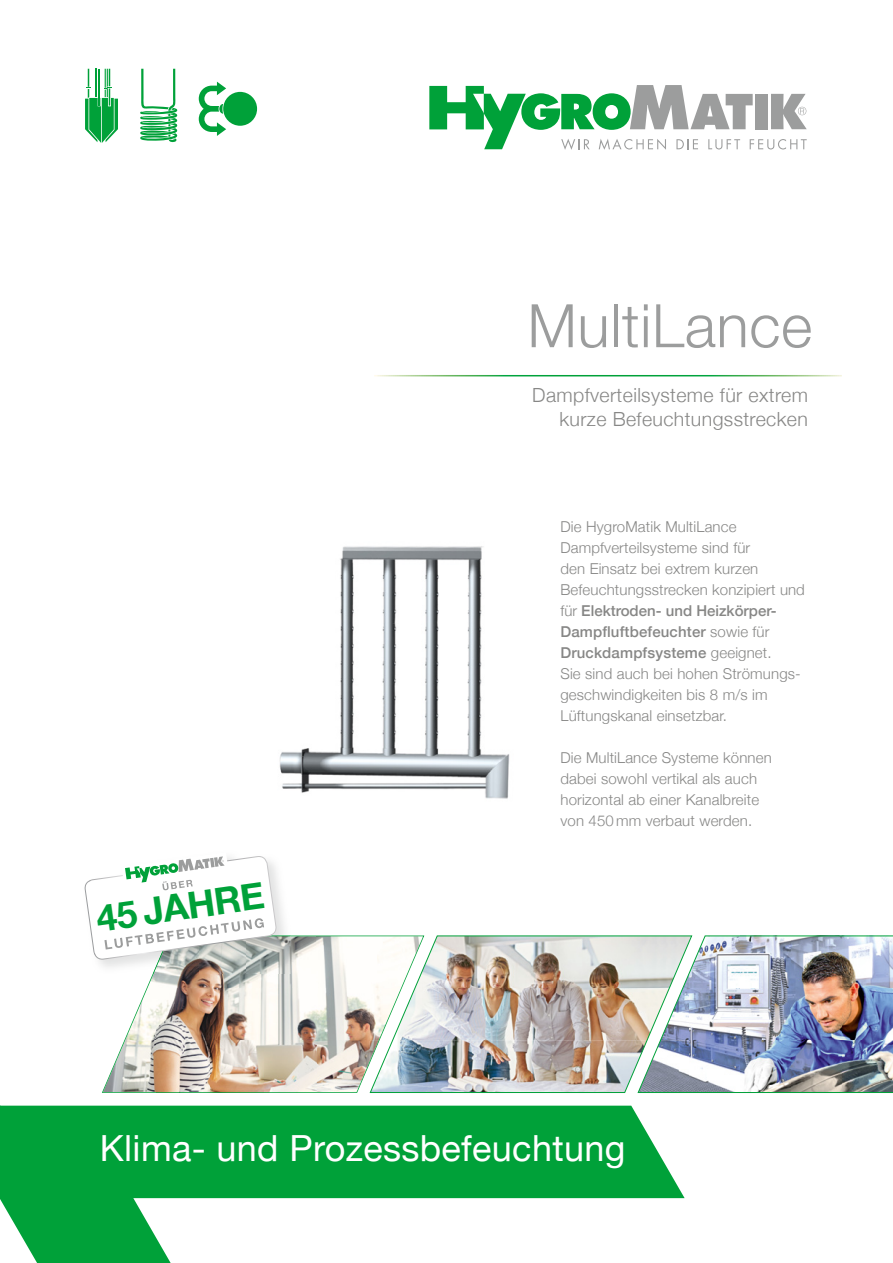
<style>
.page{position:relative;width:893px;height:1263px;background:#fff}
.page>*{position:absolute;margin:0;border:0;box-sizing:border-box;transform-origin:0 0}
.t1{font:300 60px "Helvetica Neue";letter-spacing:.01em;color:#9c9d9d}
.t2{font:700 37.05px "Helvetica Neue";color:#00a139}
.t3{font:36px "Helvetica Neue";letter-spacing:.01em;color:#fff}
.t4{font:300 19.5px/24px "Helvetica Neue";letter-spacing:.02em;color:#878786;text-align:right}
.t5{font:300 15px/21px "Helvetica Neue";letter-spacing:.01em;color:#878786}
.s1{font-weight:500}
</style>
<div class="page">
<div style="left:223px;top:92px;width:34px;height:34px;background:#00a139;border-radius:50%"></div>
<svg style="left:199px;top:82px;width:27px;height:54px"></svg>
<img style="left:102px;top:935px;width:267px;height:158px">
<img style="left:369px;top:935px;width:268px;height:158px">
<img style="left:637px;top:935px;width:256px;height:158px">
<div style="left:171px;top:1106px;width:514px;height:92px;background:#00a139"></div>
<svg style="left:0;top:1106px;width:171px;height:157px;background:#17a94a"></svg>
<svg style="left:85px;top:69px;width:33px;height:74px"></svg>
<svg style="left:140px;top:69px;width:38px;height:74px"></svg>
<svg style="left:429px;top:85px;width:378px;height:65px"></svg>
<img style="left:99px;top:879px;width:185px;height:95px">
<img style="left:153px;top:935px;width:138px;height:39px">
<svg style="left:84px;top:856px;width:193px;height:105px"></svg>
<img style="left:279px;top:546px;width:231px;height:253px">
<h1 class="t1" style="left:527px;top:277px;width:286px">MultiLance</h1>
<h3 class="t4" style="left:532px;top:382px;width:277px">Dampfverteilsysteme für extrem kurze Befeuchtungsstrecken</h3>
<h2 class="t2" style="left:94px;top:896px;width:171px;rotate:-8deg">45 JAHRE</h2>
<p class="t5" style="left:560px;top:515px;width:246px">Die HygroMatik MultiLance<br>Dampfverteilsysteme sind für<br>den Einsatz bei extrem kurzen<br>Befeuchtungsstrecken konzipiert und für <span class="s1">Elektroden- und Heizkörper-<br>Dampfluftbefeuchter</span> sowie für<br><span class="s1">Druckdampfsysteme</span> geeignet.<br>Sie sind auch bei hohen Strömungs&shy;geschwindigkeiten bis 8 m/s im<br>Lüftungskanal einsetzbar.</p>
<p class="t5" style="left:560px;top:746px;width:213px">Die MultiLance Systeme können dabei sowohl vertikal als auch horizontal ab einer Kanalbreite von 450 mm verbaut werden.</p>
<h3 class="t3" style="left:100px;top:1122px;width:527px">Klima- und Prozessbefeuchtung</h3>
</div>
